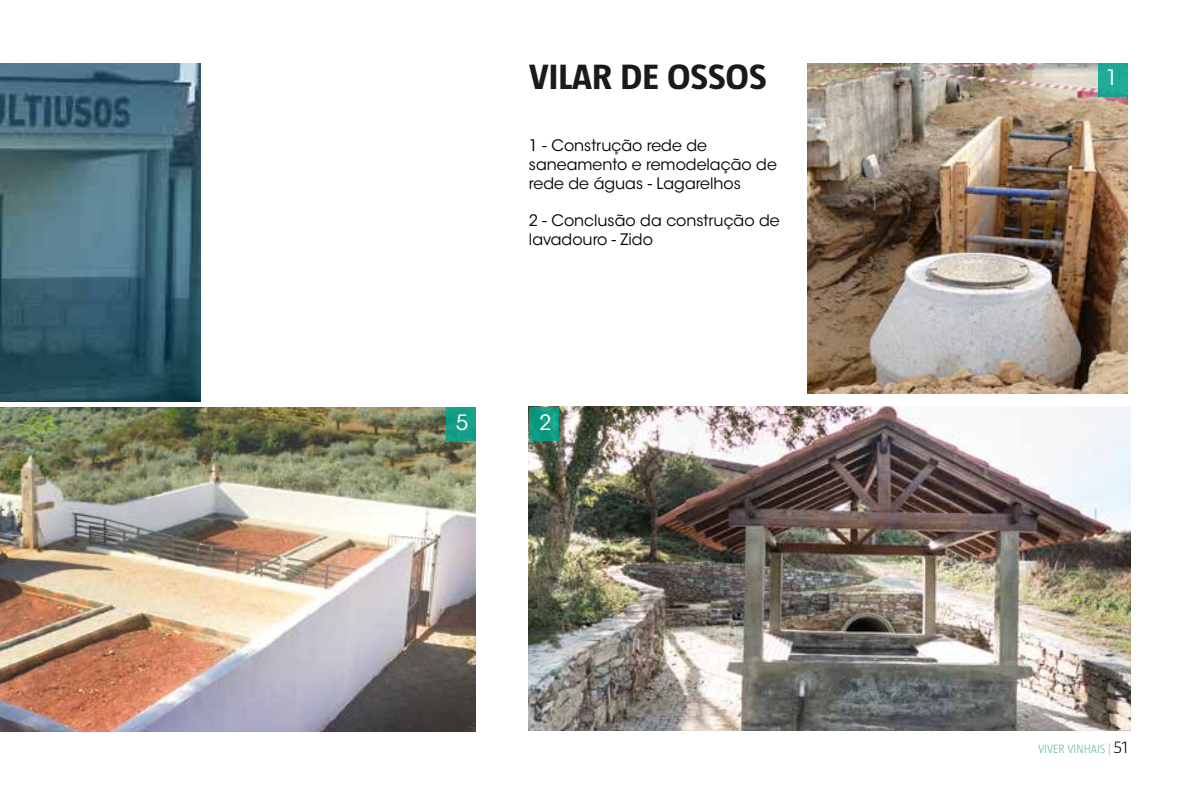
<style>
.page{position:relative;width:1191px;height:794px;background:#fff}
.page>*{position:absolute;margin:0;border:0;box-sizing:border-box;transform-origin:0 0}
.t1{font:700 36.05px "Taz";color:#1a1a1a;scale:1.04 1}
.t2{font:21px "ITC Avant Garde Std";color:#fff}
.t3{font:15.75px/18.9px "ITC Avant Garde Std";color:#000}
.t4{font:300 12.25px "Taz";color:#5fb4a8}
.s1{font-size:17.5px;color:#000}
</style>
<div class="page">
<img style="left:0;top:63px;width:200px;height:339px">
<img style="left:529px;top:407px;width:601px;height:324px">
<svg style="left:529px;top:407px;width:29px;height:34px"></svg>
<img style="left:807px;top:63px;width:321px;height:331px">
<div style="left:1098px;top:63px;width:30px;height:34px;background:#1fac97"></div>
<img style="left:0;top:407px;width:475px;height:324px">
<div style="left:446px;top:407px;width:29px;height:34px;background:#14a087"></div>
<h1 class="t1" style="left:529px;top:56px;width:230px">VILAR DE OSSOS</h1>
<p class="t3" style="left:529px;top:136px;width:249px">1 - Construção rede de saneamento e remodelação de rede de águas - Lagarelhos</p>
<p class="t3" style="left:529px;top:211px;width:252px">2 - Conclusão da construção de lavadouro - Zido</p>
<h2 class="t2" style="left:456px;top:410px;width:14px">5</h2>
<h2 class="t2" style="left:539px;top:409px;width:14px">2</h2>
<h2 class="t2" style="left:1106px;top:64px;width:14px">1</h2>
<p class="t4" style="left:1038px;top:742px;width:91px">VIVER VINHAIS | <span class="s1">51</span></p>
</div>
